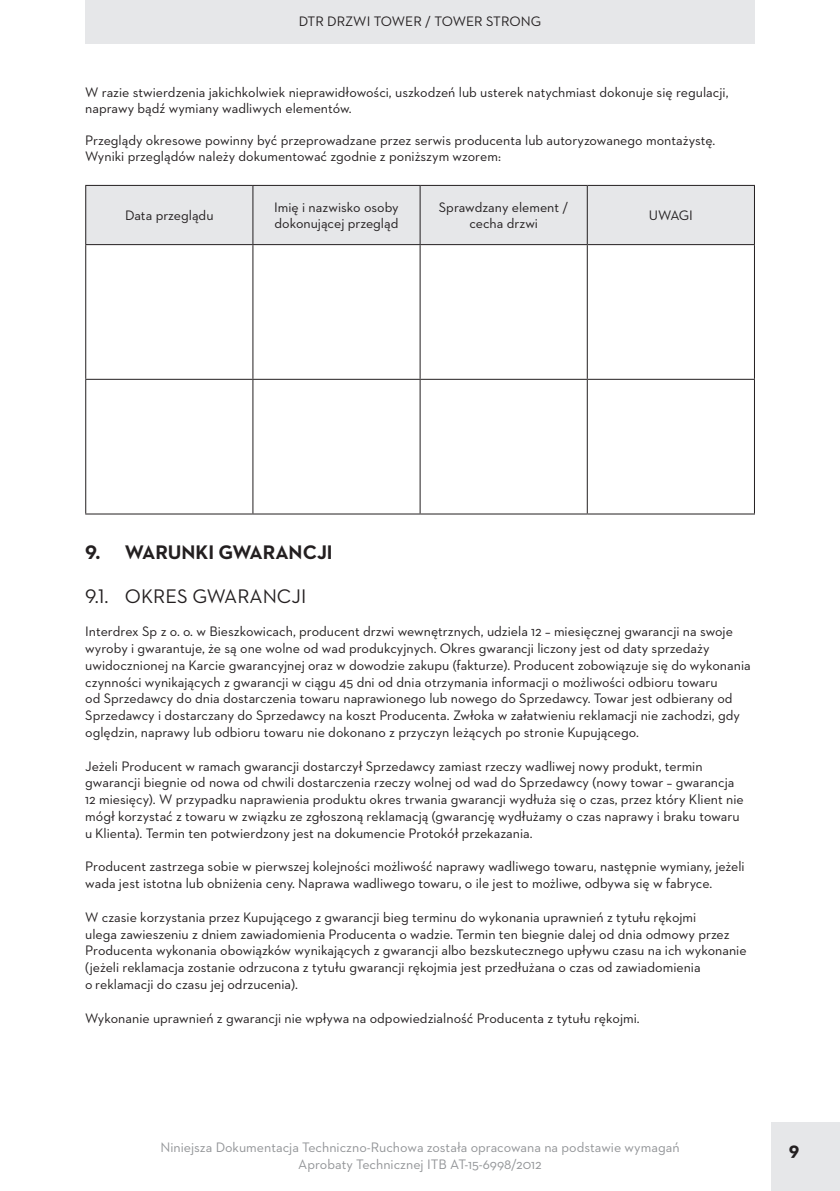
<style>
.page{position:relative;width:840px;height:1191px;background:#fff}
.page>*{position:absolute;margin:0;border:0;box-sizing:border-box;transform-origin:0 0}
.t1{font:700 20px "Neutraface 2 Text";color:#231f20}
.t2{font:20px "Neutraface 2 Text";color:#231f20}
.t3{font:14px/16.8px "Neutraface 2 Text";color:#231f20}
.t4{font:14px "Neutraface 2 Text";color:#939598}
</style>
<div class="page">
<div style="left:771px;top:1123px;width:68px;height:68px;background:#e6e7e9"></div>
<div style="left:85px;top:0;width:669px;height:43px;background:#e6e7e9"></div>
<div style="left:86px;top:186px;width:667px;height:58px;background:#e6e7e9"></div>
<hr style="left:85px;top:185px;width:168px;height:1px;background:#231f20">
<hr style="left:85px;top:186px;width:1px;height:58px;background:#231f20">
<hr style="left:253px;top:185px;width:167px;height:1px;background:#231f20">
<hr style="left:252px;top:186px;width:1px;height:58px;background:#231f20">
<hr style="left:420px;top:185px;width:167px;height:1px;background:#231f20">
<hr style="left:419px;top:186px;width:1px;height:58px;background:#231f20">
<hr style="left:587px;top:185px;width:167px;height:1px;background:#231f20">
<hr style="left:586px;top:186px;width:1px;height:58px;background:#231f20">
<hr style="left:753px;top:186px;width:1px;height:58px;background:#231f20">
<hr style="left:85px;top:244px;width:168px;height:1px;background:#231f20">
<hr style="left:85px;top:245px;width:1px;height:134px;background:#231f20">
<hr style="left:253px;top:244px;width:167px;height:1px;background:#231f20">
<hr style="left:252px;top:245px;width:1px;height:134px;background:#231f20">
<hr style="left:420px;top:244px;width:167px;height:1px;background:#231f20">
<hr style="left:419px;top:245px;width:1px;height:134px;background:#231f20">
<hr style="left:587px;top:244px;width:167px;height:1px;background:#231f20">
<hr style="left:586px;top:245px;width:1px;height:134px;background:#231f20">
<hr style="left:753px;top:245px;width:1px;height:134px;background:#231f20">
<hr style="left:85px;top:379px;width:168px;height:1px;background:#231f20">
<hr style="left:85px;top:380px;width:1px;height:133px;background:#231f20">
<hr style="left:253px;top:379px;width:167px;height:1px;background:#231f20">
<hr style="left:252px;top:380px;width:1px;height:133px;background:#231f20">
<hr style="left:420px;top:379px;width:167px;height:1px;background:#231f20">
<hr style="left:419px;top:380px;width:1px;height:133px;background:#231f20">
<hr style="left:587px;top:379px;width:167px;height:1px;background:#231f20">
<hr style="left:586px;top:380px;width:1px;height:133px;background:#231f20">
<hr style="left:753px;top:380px;width:1px;height:133px;background:#231f20">
<hr style="left:85px;top:513px;width:168px;height:1px;background:#231f20">
<hr style="left:253px;top:513px;width:167px;height:1px;background:#231f20">
<hr style="left:420px;top:513px;width:167px;height:1px;background:#231f20">
<hr style="left:587px;top:513px;width:167px;height:1px;background:#231f20">
<p class="t3" style="left:298px;top:13px;width:244px">DTR DRZWI TOWER / TOWER STRONG</p>
<p class="t3" style="left:85px;top:84px;width:644px;line-height:16px">W razie stwierdzenia jakichkolwiek nieprawidłowości, uszkodzeń lub usterek natychmiast dokonuje się regulacji, naprawy bądź wymiany wadliwych elementów.</p>
<p class="t3" style="left:85px;top:132px;width:631px;line-height:16px">Przeglądy okresowe powinny być przeprowadzane przez serwis producenta lub autoryzowanego montażystę.<br>Wyniki przeglądów należy dokumentować zgodnie z poniższym wzorem:</p>
<p class="t3" style="left:125px;top:207px;width:90px">Data przeglądu</p>
<p class="t3" style="left:274px;top:199px;width:126px;line-height:16px">Imię i nazwisko osoby dokonującej przegląd</p>
<p class="t3" style="left:438px;top:199px;width:131px;line-height:16px;text-align:center">Sprawdzany element / cecha drzwi</p>
<p class="t3" style="left:648px;top:207px;width:46px">UWAGI</p>
<h1 class="t1" style="left:85px;top:539px;width:249px">9. WARUNKI GWARANCJI</h1>
<h1 class="t2" style="left:85px;top:583px;width:222px">9.1. OKRES GWARANCJI</h1>
<p class="t3" style="left:85px;top:623px;width:666px">Interdrex Sp z o. o. w Bieszkowicach, producent drzwi wewnętrznych, udziela 12 – miesięcznej gwarancji na swoje wyroby i gwarantuje, że są one wolne od wad produkcyjnych. Okres gwarancji liczony jest od daty sprzedaży uwidocznionej na Karcie gwarancyjnej oraz w dowodzie zakupu (fakturze). Producent zobowiązuje się do wykonania czynności wynikających z gwarancji w ciągu 45 dni od dnia otrzymania informacji o możliwości odbioru towaru<br>od Sprzedawcy do dnia dostarczenia towaru naprawionego lub nowego do Sprzedawcy. Towar jest odbierany od Sprzedawcy i dostarczany do Sprzedawcy na koszt Producenta. Zwłoka w załatwieniu reklamacji nie zachodzi, gdy oględzin, naprawy lub odbioru towaru nie dokonano z przyczyn leżących po stronie Kupującego.</p>
<p class="t3" style="left:85px;top:757px;width:659px">Jeżeli Producent w ramach gwarancji dostarczył Sprzedawcy zamiast rzeczy wadliwej nowy produkt, termin gwarancji biegnie od nowa od chwili dostarczenia rzeczy wolnej od wad do Sprzedawcy (nowy towar – gwarancja 12 miesięcy). W przypadku naprawienia produktu okres trwania gwarancji wydłuża się o czas, przez który Klient nie mógł korzystać z towaru w związku ze zgłoszoną reklamacją (gwarancję wydłużamy o czas naprawy i braku towaru u Klienta). Termin ten potwierdzony jest na dokumencie Protokół przekazania.</p>
<p class="t3" style="left:85px;top:858px;width:660px">Producent zastrzega sobie w pierwszej kolejności możliwość naprawy wadliwego towaru, następnie wymiany, jeżeli wada jest istotna lub obniżenia ceny. Naprawa wadliwego towaru, o ile jest to możliwe, odbywa się w fabryce.</p>
<p class="t3" style="left:85px;top:908px;width:662px">W czasie korzystania przez Kupującego z gwarancji bieg terminu do wykonania uprawnień z tytułu rękojmi<br>ulega zawieszeniu z dniem zawiadomienia Producenta o wadzie. Termin ten biegnie dalej od dnia odmowy przez Producenta wykonania obowiązków wynikających z gwarancji albo bezskutecznego upływu czasu na ich wykonanie (jeżeli reklamacja zostanie odrzucona z tytułu gwarancji rękojmia jest przedłużana o czas od zawiadomienia<br>o reklamacji do czasu jej odrzucenia).</p>
<p class="t3" style="left:85px;top:1009px;width:555px">Wykonanie uprawnień z gwarancji nie wpływa na odpowiedzialność Producenta z tytułu rękojmi.</p>
<p class="t4" style="left:160px;top:1138px;width:520px">Niniejsza Dokumentacja Techniczno-Ruchowa została opracowana na podstawie wymagań</p>
<h1 class="t1" style="left:788px;top:1136px;width:12px">9</h1>
<p class="t4" style="left:298px;top:1155px;width:245px">Aprobaty Technicznej ITB AT-15-6998/2012</p>
</div>
